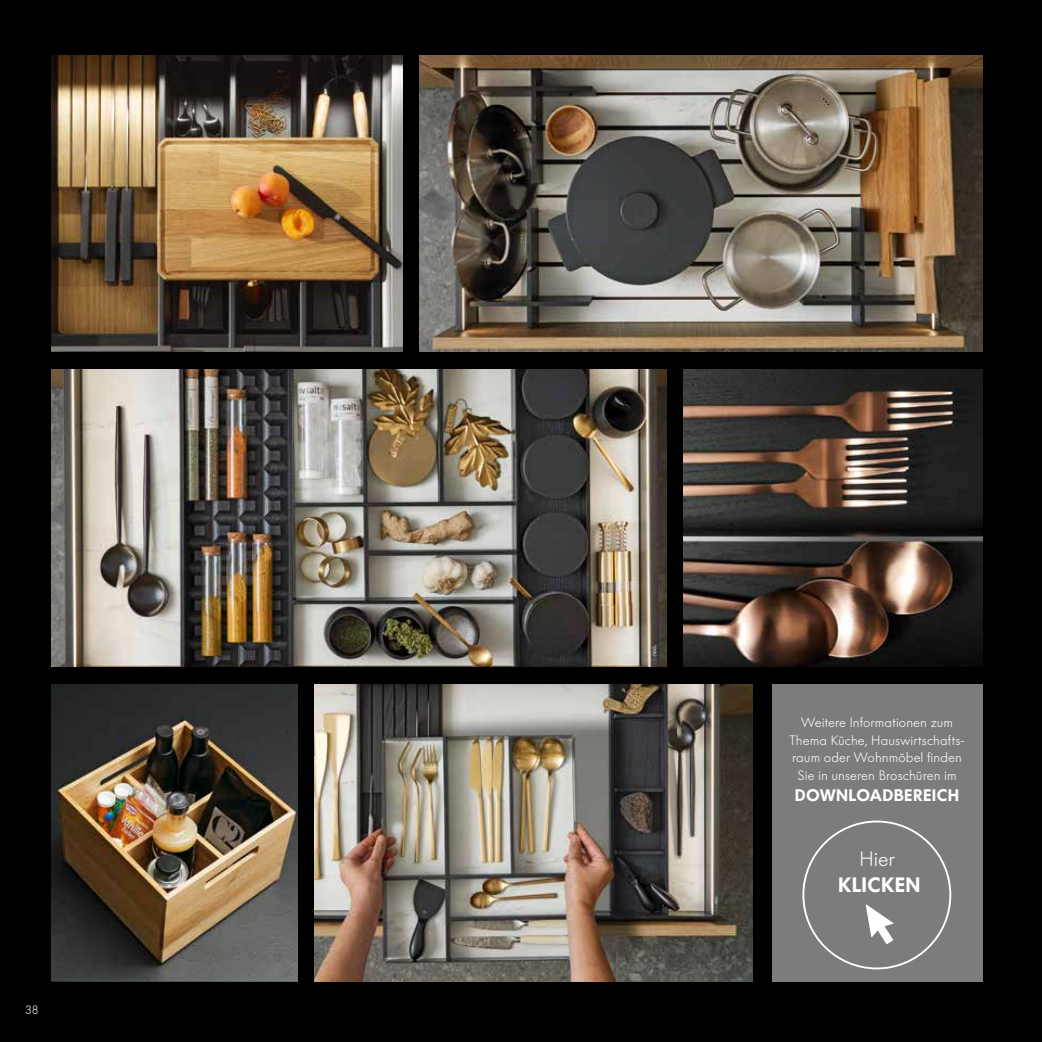
<style>
.page{position:relative;width:1042px;height:1042px;background:#000}
.page>*{position:absolute;margin:0;border:0;box-sizing:border-box;transform-origin:0 0}
.t1{font:600 20.55px "Futura BQ";letter-spacing:.015em;color:#fff}
.t2{font:300 20.55px "Futura BQ";color:#fff}
.t3{font:600 16.65px "Futura BQ";letter-spacing:.02em;color:#fff}
.t4{font:300 13.5px/17.7px "Futura BQ";letter-spacing:.01em;color:#fff;text-align:center}
.t5{font:300 12px "Futura BQ";color:#fff}
</style>
<div class="page">
<img style="left:51px;top:369px;width:615px;height:297px">
<img style="left:683px;top:369px;width:299px;height:297px">
<img style="left:51px;top:684px;width:246px;height:297px">
<img style="left:420px;top:55px;width:562px;height:296px">
<div style="left:771px;top:684px;width:211px;height:297px;background:#7b7d7c"></div>
<img style="left:51px;top:55px;width:352px;height:296px">
<img style="left:314px;top:684px;width:439px;height:297px">
<hr style="left:1041px;top:0;width:1px;height:1042px;background:#b1b296">
<svg style="left:865px;top:904px;width:28px;height:40px"></svg>
<p class="t5" style="left:25px;top:1002px;width:14px">38</p>
<p class="t4" style="left:789px;top:713px;width:176px">Weitere Informationen zum<br>Thema Küche, Hauswirtschafts&shy;raum oder Wohnmöbel finden<br>Sie in unseren Broschüren im</p>
<p class="t3" style="left:795px;top:785px;width:166px">DOWNLOADBEREICH</p>
<h1 class="t2" style="left:859px;top:845px;width:36px">Hier</h1>
<h1 class="t1" style="left:838px;top:871px;width:84px">KLICKEN</h1>
</div>
